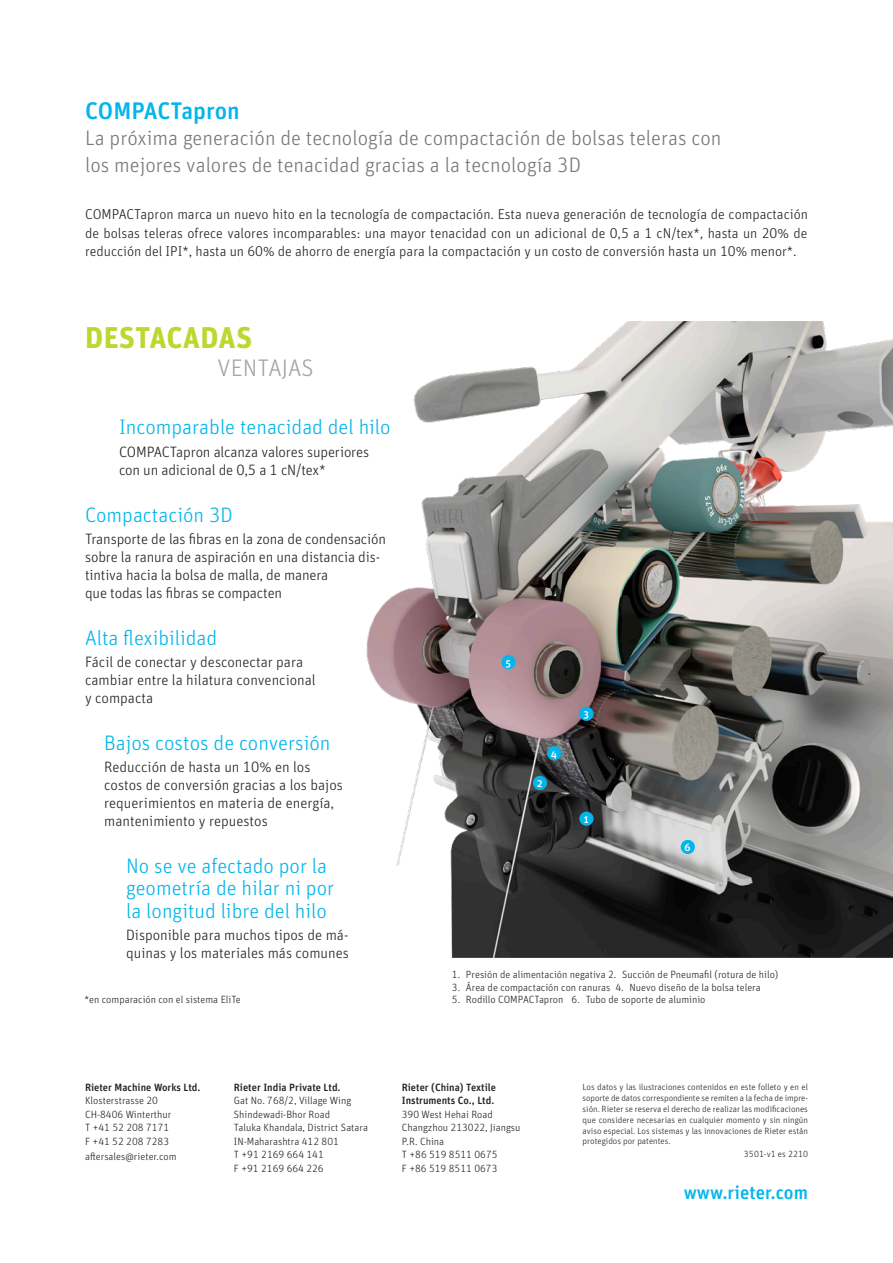
<style>
.page{position:relative;width:893px;height:1263px;background:#fff}
.page>*{position:absolute;margin:0;border:0;box-sizing:border-box;transform-origin:0 0}
.t1{font:700 30px "Unit Pro";letter-spacing:.01em;color:#bed630}
.t2{font:500 24px "Unit Pro";color:#02b5eb}
.t3{font:300 24px "Unit Pro";color:#a3a4a8}
.t4{font:300 21px/22.5px "Unit Pro";color:#02b5eb}
.t5{font:300 21px/27px "Unit Pro";color:#76787b}
.t6{font:500 18.75px "Unit Pro";color:#02b5eb}
.t7{font:300 15px/18px "Unit Pro";color:#231f20}
.t8{font:300 14.25px/18.8px "Unit Pro";color:#231f20;text-align:justify}
.t9{font:300 10.5px/13.5px "Unit Pro";color:#231f20}
.t10{font:500 10.5px/13.5px "Unit Pro";color:#231f20}
.t11{font:10.5px "Rieter Unit OT Medium";color:#fff}
.t12{font:300 9px/10.8px "Unit Pro";color:#231f20;text-align:justify}
</style>
<div class="page">
<img style="left:366px;top:321px;width:527px;height:637px">
<div style="left:579px;top:811px;width:15px;height:15px;background:#02b5eb;border-radius:50%"></div>
<div style="left:533px;top:776px;width:14px;height:14px;background:#02b5eb;border-radius:50%"></div>
<div style="left:579px;top:707px;width:15px;height:14px;background:#02b5eb;border-radius:50%"></div>
<div style="left:547px;top:746px;width:14px;height:14px;background:#02b5eb;border-radius:50%"></div>
<div style="left:501px;top:655px;width:15px;height:14px;background:#02b5eb;border-radius:50%"></div>
<div style="left:681px;top:840px;width:14px;height:14px;background:#02b5eb;border-radius:50%"></div>
<h2 class="t2" style="left:85px;top:93px;width:156px">COMPACTapron</h2>
<h3 class="t5" style="left:85px;top:123px;width:638px">La próxima generación de tecnología de compactación de bolsas teleras con los mejores valores de tenacidad gracias a la tecnología 3D</h3>
<p class="t8" style="left:85px;top:204px;width:724px">COMPACTapron marca un nuevo hito en la tecnología de compactación. Esta nueva generación de tecnología de compactación de bolsas teleras ofrece valores incomparables: una mayor tenacidad con un adicional de 0,5 a 1 cN/tex*, hasta un 20% de reducción del IPI*, hasta un 60% de ahorro de energía para la compactación y un costo de conversión hasta un 10% menor*.</p>
<h1 class="t1" style="left:85px;top:314px;width:169px">DESTACADAS</h1>
<h2 class="t3" style="left:218px;top:351px;width:98px">VENTAJAS</h2>
<h3 class="t4" style="left:119px;top:415px;width:273px">Incomparable tenacidad del hilo</h3>
<h3 class="t7" style="left:119px;top:442px;width:252px">COMPACTapron alcanza valores superiores con un adicional de 0,5 a 1 cN/tex*</h3>
<h3 class="t4" style="left:85px;top:502px;width:149px">Compactación 3D</h3>
<h3 class="t7" style="left:85px;top:529px;width:302px">Transporte de las fibras en la zona de condensación sobre la ranura de aspiración en una distancia dis&shy;tintiva hacia la bolsa de malla, de manera<br>que todas las fibras se compacten</h3>
<h3 class="t4" style="left:85px;top:625px;width:134px">Alta flexibilidad</h3>
<h3 class="t7" style="left:85px;top:652px;width:232px">Fácil de conectar y desconectar para cambiar entre la hilatura convencional y compacta</h3>
<h3 class="t4" style="left:104px;top:730px;width:228px">Bajos costos de conversión</h3>
<h3 class="t7" style="left:104px;top:757px;width:240px">Reducción de hasta un 10% en los costos de conversión gracias a los bajos requerimientos en materia de energía, mantenimiento y repuestos</h3>
<h3 class="t4" style="left:126px;top:853px;width:210px">No se ve afectado por la geometría de hilar ni por la longitud libre del hilo</h3>
<h3 class="t7" style="left:126px;top:925px;width:224px">Disponible para muchos tipos de má&shy;quinas y los materiales más comunes</h3>
<p class="t9" style="left:85px;top:992px;width:158px">*en comparación con el sistema EliTe</p>
<p class="t11" style="left:506px;top:656px;width:7px">5</p>
<p class="t11" style="left:537px;top:776px;width:7px">2</p>
<p class="t11" style="left:551px;top:747px;width:8px">4</p>
<p class="t11" style="left:584px;top:707px;width:7px">3</p>
<p class="t11" style="left:584px;top:812px;width:6px">1</p>
<p class="t11" style="left:685px;top:841px;width:8px">6</p>
<p class="t9" style="left:452px;top:967px;width:328px">1. Presión de alimentación negativa 2. Succión de Pneumafil (rotura de hilo)</p>
<p class="t9" style="left:452px;top:980px;width:310px">3. Área de compactación con ranuras 4. Nuevo diseño de la bolsa telera</p>
<p class="t9" style="left:452px;top:992px;width:255px">5. Rodillo COMPACTapron 6. Tubo de soporte de aluminio</p>
<p class="t10" style="left:85px;top:1079px;width:117px">Rieter Machine Works Ltd.</p>
<p class="t9" style="left:85px;top:1093px;width:93px;line-height:14px">Klosterstrasse 20<br>CH-8406 Winterthur<br>T +41 52 208 7171<br>F +41 52 208 7283 aftersales@rieter.com</p>
<p class="t10" style="left:234px;top:1079px;width:108px">Rieter India Private Ltd.</p>
<p class="t9" style="left:234px;top:1093px;width:136px">Gat No. 768/2, Village Wing<br>Shindewadi-Bhor Road<br>Taluka Khandala, District Satara<br>IN-Maharashtra 412 801<br>T +91 2169 664 141<br>F +91 2169 664 226</p>
<p class="t10" style="left:402px;top:1079px;width:96px">Rieter (China) Textile<br>Instruments Co., Ltd.</p>
<p class="t9" style="left:402px;top:1107px;width:120px">390 West Hehai Road<br>Changzhou 213022, Jiangsu<br>P.R. China<br>T +86 519 8511 0675<br>F +86 519 8511 0673</p>
<p class="t12" style="left:583px;top:1081px;width:227px">Los datos y las ilustraciones contenidos en este folleto y en el soporte de datos correspondiente se remiten a la fecha de impre&shy;sión. Rieter se reserva el derecho de realizar las modificaciones que considere necesarias en cualquier momento y sin ningún aviso especial. Los sistemas y las innovaciones de Rieter están protegidos por patentes.</p>
<p class="t12" style="left:744px;top:1148px;width:66px">3501-v1 es 2210</p>
<h3 class="t6" style="left:684px;top:1178px;width:126px">www.rieter.com</h3>
</div>
